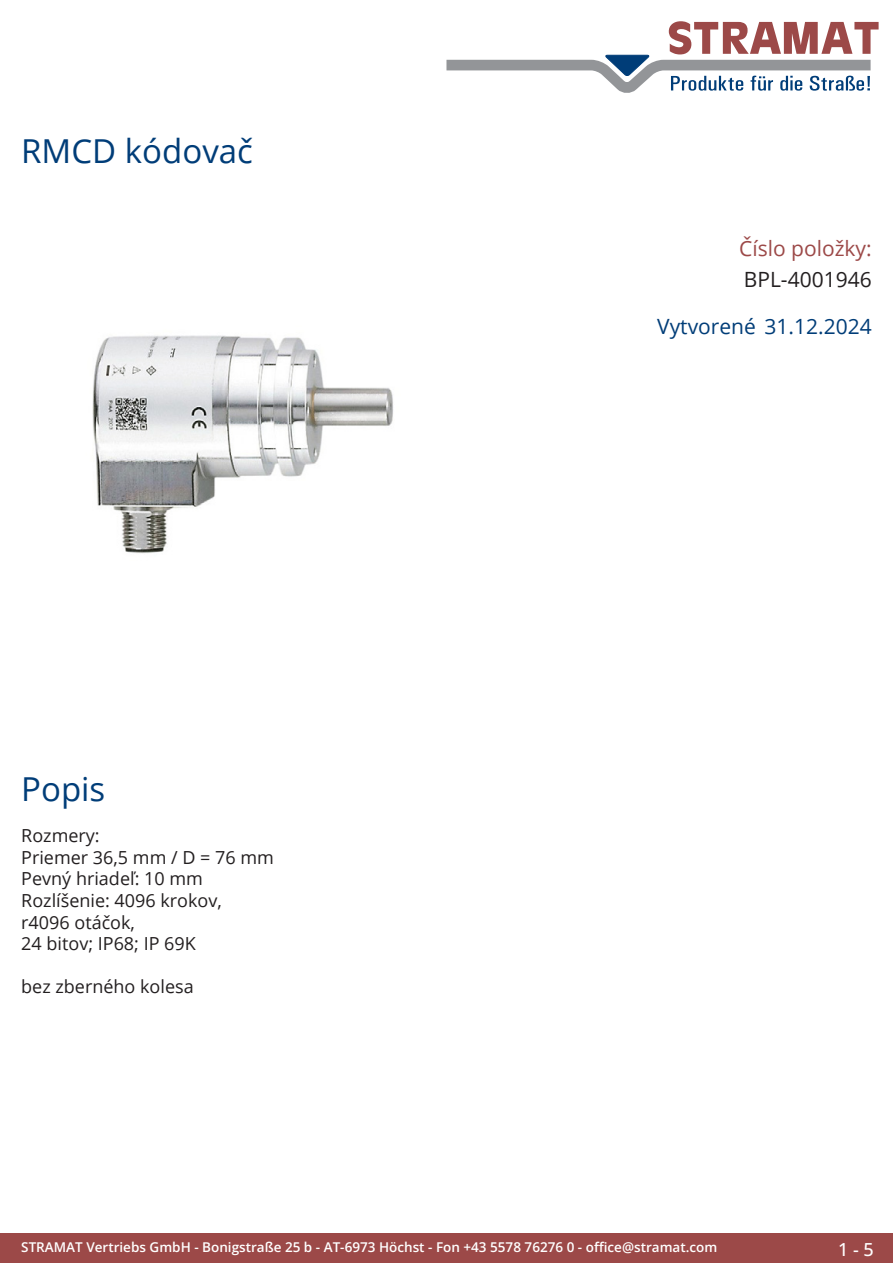
<style>
.page{position:relative;width:893px;height:1263px;background:#fff}
.page>*{position:absolute;margin:0;border:0;box-sizing:border-box;transform-origin:0 0}
.Produkttitel{font:33px "Open Sans";color:#003d78}
.Erstellungsdatum{font:21px "Open Sans";color:#003d78}
.TechDaten_Überschrif{font:21px "Open Sans";color:#9c4948}
.TechDaten_Inhalt{font:21px "Open Sans";color:#231f20}
.Beschreibung_Text{font:18px/21.6px "Open Sans";color:#231f20}
.t1{font:500 18px "Open Sans";color:#fff}
.t2{font:600 13.5px "Open Sans";color:#fff}
</style>
<div class="page">
<div style="left:0;top:1233px;width:893px;height:30px;background:#9c4948"></div>
<svg style="left:446px;top:21px;width:433px;height:72px"></svg>
<img style="left:92px;top:335px;width:301px;height:219px">
<p class="Produkttitel" style="left:21px;top:128px;width:233px">RMCD kódovač</p>
<p class="Produkttitel" style="left:21px;top:766px;width:86px">Popis</p>
<p class="Beschreibung_Text" style="left:21px;top:824px;width:254px">Rozmery:<br>Priemer 36,5 mm / D = 76 mm<br>Pevný hriadeľ: 10 mm<br>Rozlíšenie: 4096 krokov, r4096 otáčok,<br>24 bitov; IP68; IP 69K</p>
<p class="Beschreibung_Text" style="left:21px;top:975px;width:174px">bez zberného kolesa</p>
<p class="TechDaten_Überschrif" style="left:739px;top:234px;width:134px">Číslo položky:</p>
<p class="TechDaten_Inhalt" style="left:744px;top:265px;width:129px">BPL-4001946</p>
<p class="Erstellungsdatum" style="left:657px;top:312px;width:216px">Vytvorené 31.12.2024</p>
<p class="t2" style="left:21px;top:1238px;width:698px">STRAMAT Vertriebs GmbH - Bonigstraße 25 b - AT-6973 Höchst - Fon +43 5578 76276 0 - office@stramat.com</p>
<p class="t1" style="left:838px;top:1237px;width:37px">1 - 5</p>
</div>
